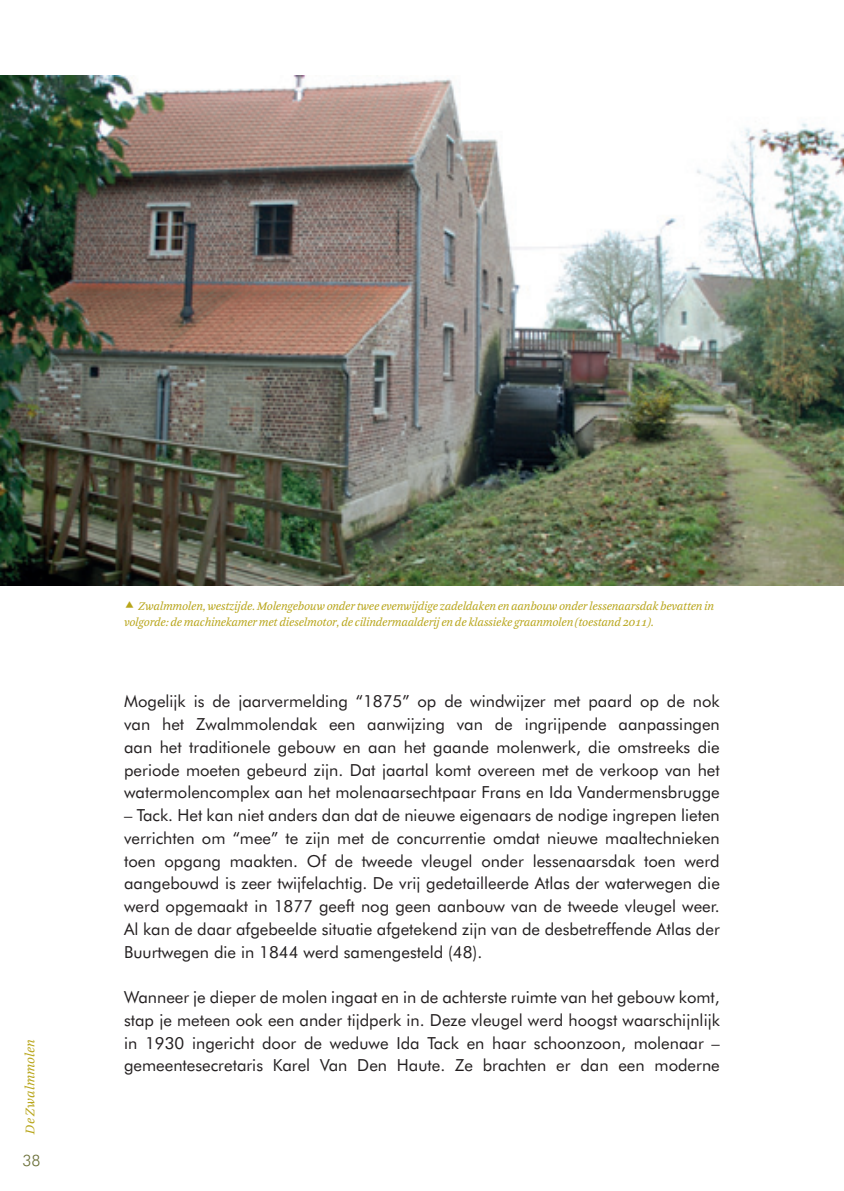
<style>
.page{position:relative;width:844px;height:1191px;background:#fff}
.page>*{position:absolute;margin:0;border:0;box-sizing:border-box;transform-origin:0 0}
.t1{font:16.62px/22.8px "Futura BT";color:#231f20;text-align:justify}
.t2{font:300 15.75px "Futura BT";color:#696e36}
.t3{font:italic 14px "Arnhem Blond";color:#b8a519}
.t4{font:italic 12.25px/15.8px "Arnhem Blond";letter-spacing:-.025em;color:#b8a519}
</style>
<div class="page">
<img style="left:0;top:75px;width:843px;height:510px">
<p class="t3" style="left:22px;top:1133px;width:96px;rotate:-90deg">De Zwalmmolen</p>
<p class="t2" style="left:23px;top:1151px;width:20px">38</p>
<p class="t4" style="left:124px;top:598px;width:591px;text-indent:15px">Zwalmmolen, westzijde. Molengebouw onder twee evenwijdige zadeldaken en aanbouw onder lessenaarsdak bevatten in volgorde: de machinekamer met dieselmotor, de cilindermaalderij en de klassieke graanmolen (toestand 2011).</p>
<p class="t1" style="left:124px;top:690px;width:597px">Mogelijk is de jaarvermelding “1875” op de windwijzer met paard op de nok van het Zwalmmolendak een aanwijzing van de ingrijpende aanpassingen aan het traditionele gebouw en aan het gaande molenwerk, die omstreeks die periode moeten gebeurd zijn. Dat jaartal komt overeen met de verkoop van het watermolencomplex aan het molenaarsechtpaar Frans en Ida Vandermensbrugge</p>
<p class="t1" style="left:124px;top:803px;width:597px">– Tack. Het kan niet anders dan dat de nieuwe eigenaars de nodige ingrepen lieten verrichten om “mee” te zijn met de concurrentie omdat nieuwe maaltechnieken toen opgang maakten. Of de tweede vleugel onder lessenaarsdak toen werd aangebouwd is zeer twijfelachtig. De vrij gedetailleerde Atlas der waterwegen die werd opgemaakt in 1877 geeft nog geen aanbouw van de tweede vleugel weer.<br>Al kan de daar afgebeelde situatie afgetekend zijn van de desbetreffende Atlas der Buurtwegen die in 1844 werd samengesteld (48).</p>
<p class="t1" style="left:124px;top:985px;width:597px">Wanneer je dieper de molen ingaat en in de achterste ruimte van het gebouw komt, stap je meteen ook een ander tijdperk in. Deze vleugel werd hoogst waarschijnlijk in 1930 ingericht door de weduwe Ida Tack en haar schoonzoon, molenaar – gemeentesecretaris Karel Van Den Haute. Ze brachten er dan een moderne</p>
</div>
